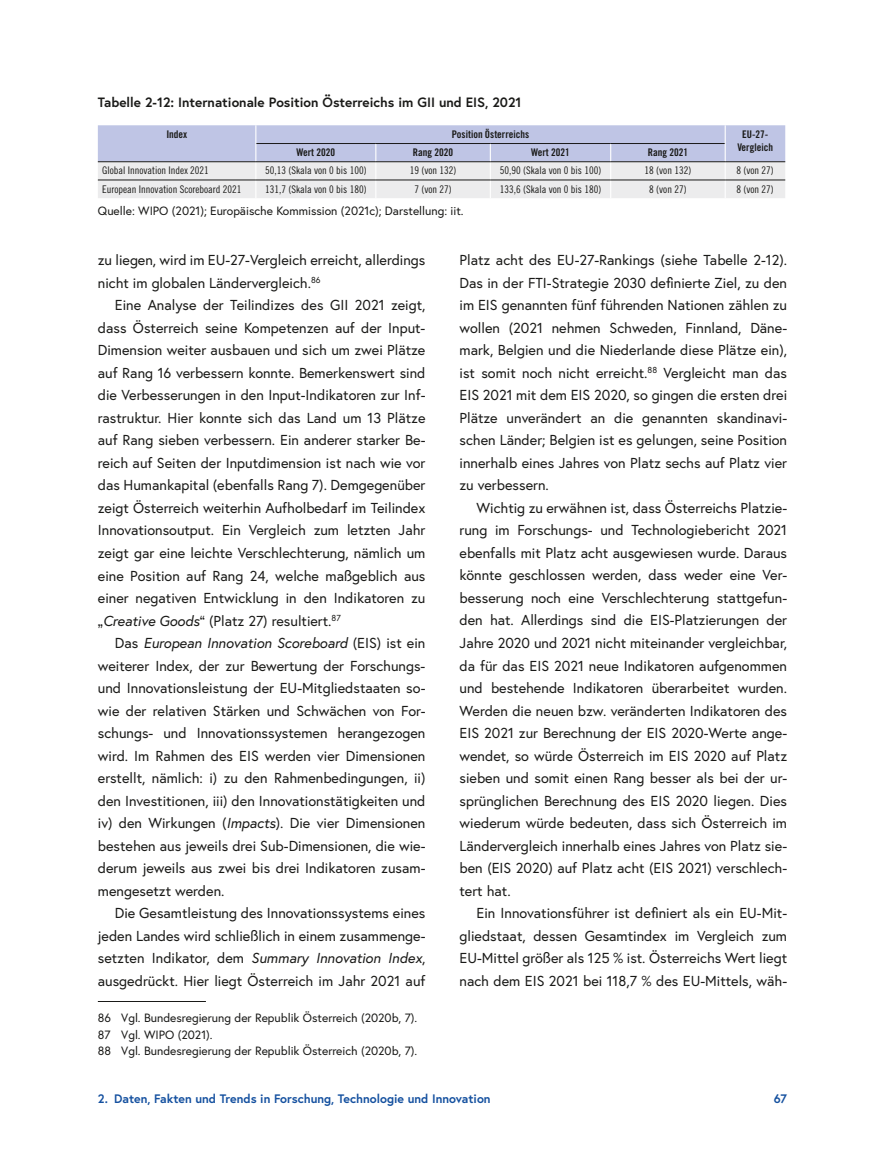
<style>
.page{position:relative;width:885px;height:1149px;background:#fff}
.page>*{position:absolute;margin:0;border:0;box-sizing:border-box;transform-origin:0 0}
.t1{font:14.4px/22.5px "Europa Austria";color:#1a1a18;text-align:justify}
.t2{font:700 13.5px "Europa Austria";color:#1a1a18}
.t3{font:700 12.3px "Europa Austria";color:#14509f}
.t4{font:12px "Europa Austria";color:#1a1a18}
.t5{font:10.5px "Trade Gothic LT Pro Cn 18";color:#1a1a18}
.t6{font:10.5px/12.6px "Trade Gothic LT Pro Bd Cn 20";color:#1a1a18;text-align:center}
.s1{font-style:italic}
</style>
<div class="page">
<hr style="left:98px;top:1000px;width:108px;height:1px;background:#1a1a18">
<svg style="left:98px;top:125px;width:687px;height:73px"></svg>
<hr style="left:256px;top:143px;width:120px;height:1px;background:#1a1a18">
<hr style="left:376px;top:143px;width:114px;height:1px;background:#1a1a18">
<hr style="left:490px;top:143px;width:120px;height:1px;background:#1a1a18">
<hr style="left:610px;top:143px;width:114px;height:1px;background:#1a1a18">
<hr style="left:98px;top:161px;width:158px;height:1px;background:#1a1a18">
<hr style="left:256px;top:161px;width:120px;height:1px;background:#1a1a18">
<hr style="left:376px;top:161px;width:114px;height:1px;background:#1a1a18">
<hr style="left:490px;top:161px;width:120px;height:1px;background:#1a1a18">
<hr style="left:610px;top:161px;width:115px;height:1px;background:#1a1a18">
<hr style="left:725px;top:161px;width:60px;height:1px;background:#1a1a18">
<hr style="left:98px;top:179px;width:158px;height:1px;background:#1a1a18">
<hr style="left:256px;top:179px;width:120px;height:1px;background:#1a1a18">
<hr style="left:376px;top:179px;width:114px;height:1px;background:#1a1a18">
<hr style="left:490px;top:179px;width:120px;height:1px;background:#1a1a18">
<hr style="left:610px;top:179px;width:115px;height:1px;background:#1a1a18">
<hr style="left:725px;top:179px;width:60px;height:1px;background:#1a1a18">
<p class="t2" style="left:98px;top:92px;width:425px">Tabelle 2-12: Internationale Position Österreichs im GII und EIS, 2021</p>
<p class="t6" style="left:166px;top:128px;width:22px">Index</p>
<p class="t6" style="left:451px;top:128px;width:79px">Position Österreichs</p>
<p class="t6" style="left:737px;top:128px;width:37px">EU-27-<br>Vergleich</p>
<p class="t6" style="left:296px;top:146px;width:40px">Wert 2020</p>
<p class="t6" style="left:413px;top:146px;width:42px">Rang 2020</p>
<p class="t6" style="left:531px;top:146px;width:40px">Wert 2021</p>
<p class="t6" style="left:647px;top:146px;width:42px">Rang 2021</p>
<p class="t5" style="left:102px;top:164px;width:108px">Global Innovation Index 2021</p>
<p class="t5" style="left:265px;top:164px;width:103px">50,13 (Skala von 0 bis 100)</p>
<p class="t5" style="left:409px;top:164px;width:48px">19 (von 132)</p>
<p class="t5" style="left:499px;top:164px;width:103px">50,90 (Skala von 0 bis 100)</p>
<p class="t5" style="left:644px;top:164px;width:48px">18 (von 132)</p>
<p class="t5" style="left:736px;top:164px;width:39px">8 (von 27)</p>
<p class="t5" style="left:102px;top:183px;width:141px">European Innovation Scoreboard 2021</p>
<p class="t5" style="left:265px;top:183px;width:103px">131,7 (Skala von 0 bis 180)</p>
<p class="t5" style="left:414px;top:183px;width:39px">7 (von 27)</p>
<p class="t5" style="left:499px;top:183px;width:103px">133,6 (Skala von 0 bis 180)</p>
<p class="t5" style="left:649px;top:183px;width:39px">8 (von 27)</p>
<p class="t5" style="left:736px;top:183px;width:39px">8 (von 27)</p>
<p class="t4" style="left:98px;top:203px;width:367px">Quelle: WIPO (2021); Europäische Kommission (2021c); Darstellung: iit.</p>
<p class="t1" style="left:98px;top:248px;width:329px">zu liegen, wird im EU-27-Vergleich erreicht, allerdings nicht im globalen Ländervergleich.<sup>86</sup></p>
<p class="t1" style="left:98px;top:293px;width:329px;text-indent:17px">Eine Analyse der Teilindizes des GII 2021 zeigt, dass Österreich seine Kompetenzen auf der Input-Dimension weiter ausbauen und sich um zwei Plätze auf Rang 16 verbessern konnte. Bemerkenswert sind die Verbesserungen in den Input-Indikatoren zur Inf&shy;rastruktur. Hier konnte sich das Land um 13 Plätze auf Rang sieben verbessern. Ein anderer starker Be&shy;reich auf Seiten der Inputdimension ist nach wie vor das Humankapital (ebenfalls Rang 7). Demgegenüber zeigt Österreich weiterhin Aufholbedarf im Teilindex Innovationsoutput. Ein Vergleich zum letzten Jahr zeigt gar eine leichte Verschlechterung, nämlich um eine Position auf Rang 24, welche maßgeblich aus einer negativen Entwicklung in den Indikatoren zu „<span class="s1">Creative Goods</span>“ (Platz 27) resultiert.<sup>87</sup></p>
<p class="t1" style="left:98px;top:631px;width:329px;text-indent:17px">Das <span class="s1">European Innovation Scoreboard</span> (EIS) ist ein weiterer Index, der zur Bewertung der Forschungs&shy;und Innovationsleistung der EU-Mitgliedstaaten so&shy;wie der relativen Stärken und Schwächen von For&shy;schungs- und Innovationssystemen herangezogen wird. Im Rahmen des EIS werden vier Dimensionen erstellt, nämlich: i) zu den Rahmenbedingungen, ii) den Investitionen, iii) den Innovationstätigkeiten und iv) den Wirkungen (<span class="s1">Impacts</span>). Die vier Dimensionen bestehen aus jeweils drei Sub-Dimensionen, die wie&shy;derum jeweils aus zwei bis drei Indikatoren zusam&shy;mengesetzt werden.</p>
<p class="t1" style="left:98px;top:901px;width:329px;text-indent:17px">Die Gesamtleistung des Innovationssystems eines jeden Landes wird schließlich in einem zusammenge&shy;setzten Indikator, dem <span class="s1">Summary Innovation Index</span>, ausgedrückt. Hier liegt Österreich im Jahr 2021 auf</p>
<p class="t4" style="left:98px;top:1010px;width:321px">86 Vgl. Bundesregierung der Republik Österreich (2020b, 7).</p>
<p class="t4" style="left:98px;top:1026px;width:116px">87 Vgl. WIPO (2021).</p>
<p class="t4" style="left:98px;top:1043px;width:321px">88 Vgl. Bundesregierung der Republik Österreich (2020b, 7).</p>
<p class="t1" style="left:459px;top:248px;width:329px">Platz acht des EU-27-Rankings (siehe Tabelle 2-12).<br>Das in der FTI-Strategie 2030 definierte Ziel, zu den im EIS genannten fünf führenden Nationen zählen zu wollen (2021 nehmen Schweden, Finnland, Däne&shy;mark, Belgien und die Niederlande diese Plätze ein), ist somit noch nicht erreicht.<sup>88</sup> Vergleicht man das EIS 2021 mit dem EIS 2020, so gingen die ersten drei Plätze unverändert an die genannten skandinavi&shy;schen Länder; Belgien ist es gelungen, seine Position innerhalb eines Jahres von Platz sechs auf Platz vier zu verbessern.</p>
<p class="t1" style="left:459px;top:496px;width:329px;text-indent:17px">Wichtig zu erwähnen ist, dass Österreichs Platzie&shy;rung im Forschungs- und Technologiebericht 2021 ebenfalls mit Platz acht ausgewiesen wurde. Daraus könnte geschlossen werden, dass weder eine Ver&shy;besserung noch eine Verschlechterung stattgefun&shy;den hat. Allerdings sind die EIS-Platzierungen der Jahre 2020 und 2021 nicht miteinander vergleichbar, da für das EIS 2021 neue Indikatoren aufgenommen und bestehende Indikatoren überarbeitet wurden.<br>Werden die neuen bzw. veränderten Indikatoren des EIS 2021 zur Berechnung der EIS 2020-Werte ange&shy;wendet, so würde Österreich im EIS 2020 auf Platz sieben und somit einen Rang besser als bei der ur&shy;sprünglichen Berechnung des EIS 2020 liegen. Dies wiederum würde bedeuten, dass sich Österreich im Ländervergleich innerhalb eines Jahres von Platz sie&shy;ben (EIS 2020) auf Platz acht (EIS 2021) verschlech&shy;tert hat.</p>
<p class="t1" style="left:459px;top:901px;width:329px;text-indent:17px">Ein Innovationsführer ist definiert als ein EU-Mit&shy;gliedstaat, dessen Gesamtindex im Vergleich zum EU-Mittel größer als 125 % ist. Österreichs Wert liegt nach dem EIS 2021 bei 118,7 % des EU-Mittels, wäh-</p>
<p class="t3" style="left:98px;top:1090px;width:394px">2. Daten, Fakten und Trends in Forschung, Technologie und Innovation</p>
<p class="t3" style="left:773px;top:1090px;width:15px">67</p>
</div>
